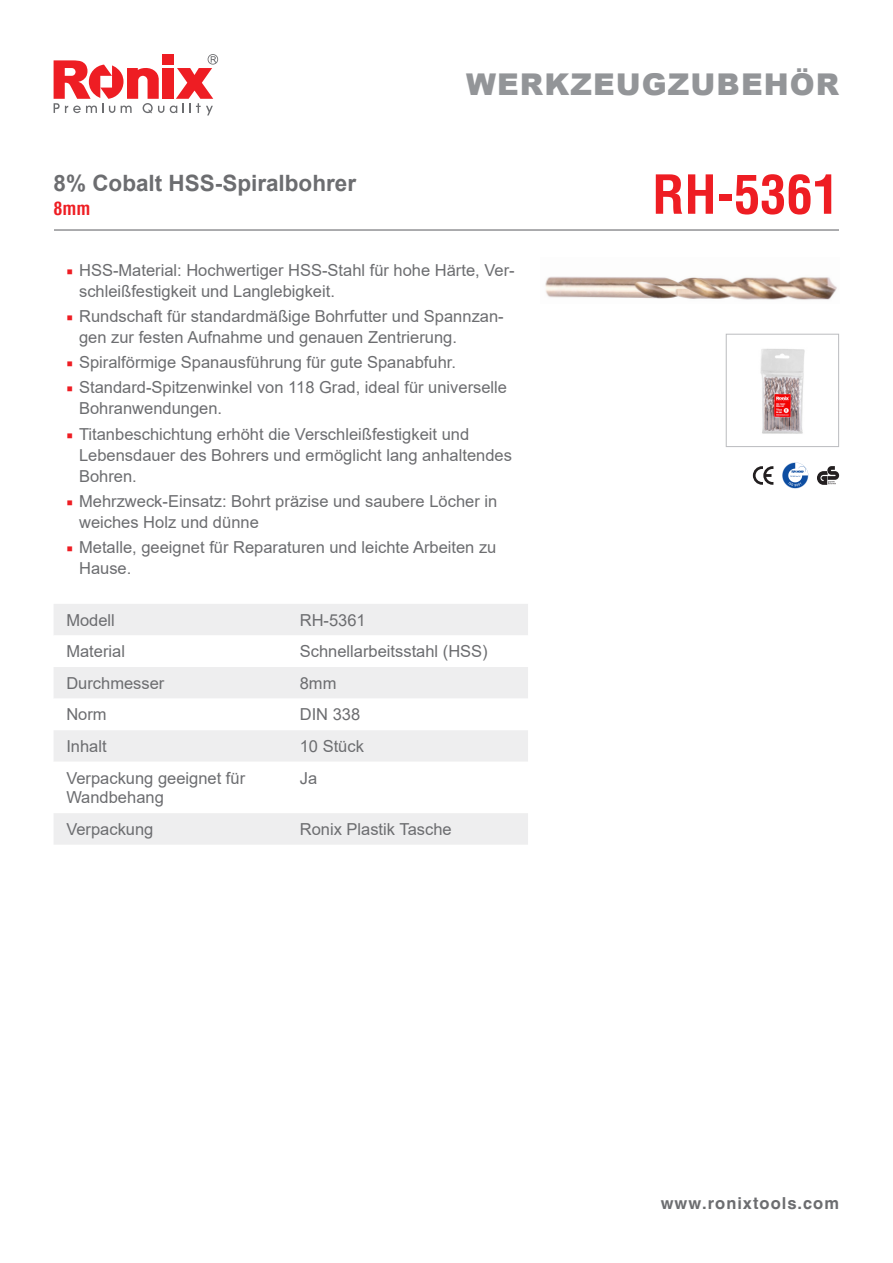
<style>
.page{position:relative;width:893px;height:1263px;background:#fff}
.page>*{position:absolute;margin:0;border:0;box-sizing:border-box;transform-origin:0 0}
.t1{font:700 condensed 52.5px "Helvetica LT";color:#ee1d23}
.t2{font:900 30px "Arial";letter-spacing:.035em;color:#939598}
.t3{font:700 22.5px "Arial";color:#6c6d70}
.t4{font:700 condensed 18px "Helvetica LT";color:#ee1d23}
.t5{font:16.5px/21px "Arial";color:#6c6d70}
.t6{font:700 16.5px "Helvetica CE";letter-spacing:.06em;color:#6c6d70}
.s1{font-family:"Minion Pro";color:#ee1d23}
</style>
<div class="page">
<svg style="left:170px;top:54px;width:48px;height:61px"></svg>
<div style="left:162px;top:68px;width:11px;height:31px;background:#ee1d23"></div>
<svg style="left:54px;top:60px;width:110px;height:53px"></svg>
<div style="left:162px;top:54px;width:11px;height:11px;background:#ee1d23"></div>
<div style="left:54px;top:604px;width:474px;height:241px;background:#eeeeef"></div>
<svg style="left:54px;top:635px;width:474px;height:178px"></svg>
<hr style="left:54px;top:229px;width:785px;height:2px;background:#6c6d70">
<img style="left:545px;top:276px;width:292px;height:24px">
<img style="left:760px;top:349px;width:45px;height:85px">
<div style="left:726px;top:334px;width:113px;height:113px;border:1px solid #bcbdc0"></div>
<svg style="left:782px;top:462px;width:27px;height:27px"></svg>
<svg style="left:782px;top:462px;width:26px;height:26px"></svg>
<svg style="left:753px;top:466px;width:20px;height:19px"></svg>
<svg style="left:817px;top:466px;width:22px;height:19px"></svg>
<p class="t3" style="left:54px;top:167px;width:304px">8% Cobalt HSS-Spiralbohrer</p>
<p class="t4" style="left:54px;top:197px;width:39px">8mm</p>
<p class="t2" style="left:466px;top:63px;width:374px">WERKZEUGZUBEHÖR</p>
<p class="t1" style="left:652px;top:162px;width:188px">RH-5361</p>
<p class="t5" style="left:79px;top:259px;width:437px;text-indent:-13px"><span class="s1">■</span> HSS-Material: Hochwertiger HSS-Stahl für hohe Härte, Ver&shy;schleißfestigkeit und Langlebigkeit.</p>
<p class="t5" style="left:79px;top:305px;width:426px;text-indent:-13px"><span class="s1">■</span> Rundschaft für standardmäßige Bohrfutter und Spannzan&shy;gen zur festen Aufnahme und genauen Zentrierung.</p>
<p class="t5" style="left:66px;top:352px;width:391px"><span class="s1">■</span> Spiralförmige Spanausführung für gute Spanabfuhr.</p>
<p class="t5" style="left:79px;top:377px;width:429px;text-indent:-13px"><span class="s1">■</span> Standard-Spitzenwinkel von 118 Grad, ideal für universelle<br>Bohranwendungen.</p>
<p class="t5" style="left:79px;top:423px;width:434px;text-indent:-13px"><span class="s1">■</span> Titanbeschichtung erhöht die Verschleißfestigkeit und<br>Lebensdauer des Bohrers und ermöglicht lang anhaltendes<br>Bohren.</p>
<p class="t5" style="left:79px;top:490px;width:420px;text-indent:-13px"><span class="s1">■</span> Mehrzweck-Einsatz: Bohrt präzise und saubere Löcher in weiches Holz und dünne</p>
<p class="t5" style="left:79px;top:537px;width:419px;text-indent:-13px"><span class="s1">■</span> Metalle, geeignet für Reparaturen und leichte Arbeiten zu<br>Hause.</p>
<p class="t5" style="left:66px;top:609px;width:50px">Modell</p>
<p class="t5" style="left:300px;top:609px;width:68px">RH-5361</p>
<p class="t5" style="left:66px;top:641px;width:60px">Material</p>
<p class="t5" style="left:300px;top:641px;width:189px">Schnellarbeitsstahl (HSS)</p>
<p class="t5" style="left:66px;top:672px;width:100px">Durchmesser</p>
<p class="t5" style="left:300px;top:672px;width:38px">8mm</p>
<p class="t5" style="left:66px;top:704px;width:42px">Norm</p>
<p class="t5" style="left:300px;top:704px;width:62px">DIN 338</p>
<p class="t5" style="left:66px;top:735px;width:42px">Inhalt</p>
<p class="t5" style="left:300px;top:735px;width:66px">10 Stück</p>
<p class="t5" style="left:66px;top:768px;width:180px;line-height:19.8px">Verpackung geeignet für<br>Wandbehang</p>
<p class="t5" style="left:300px;top:767px;width:19px">Ja</p>
<p class="t5" style="left:66px;top:818px;width:89px">Verpackung</p>
<p class="t5" style="left:300px;top:818px;width:153px">Ronix Plastik Tasche</p>
<p class="t6" style="left:661px;top:1193px;width:180px">www.ronixtools.com</p>
</div>
